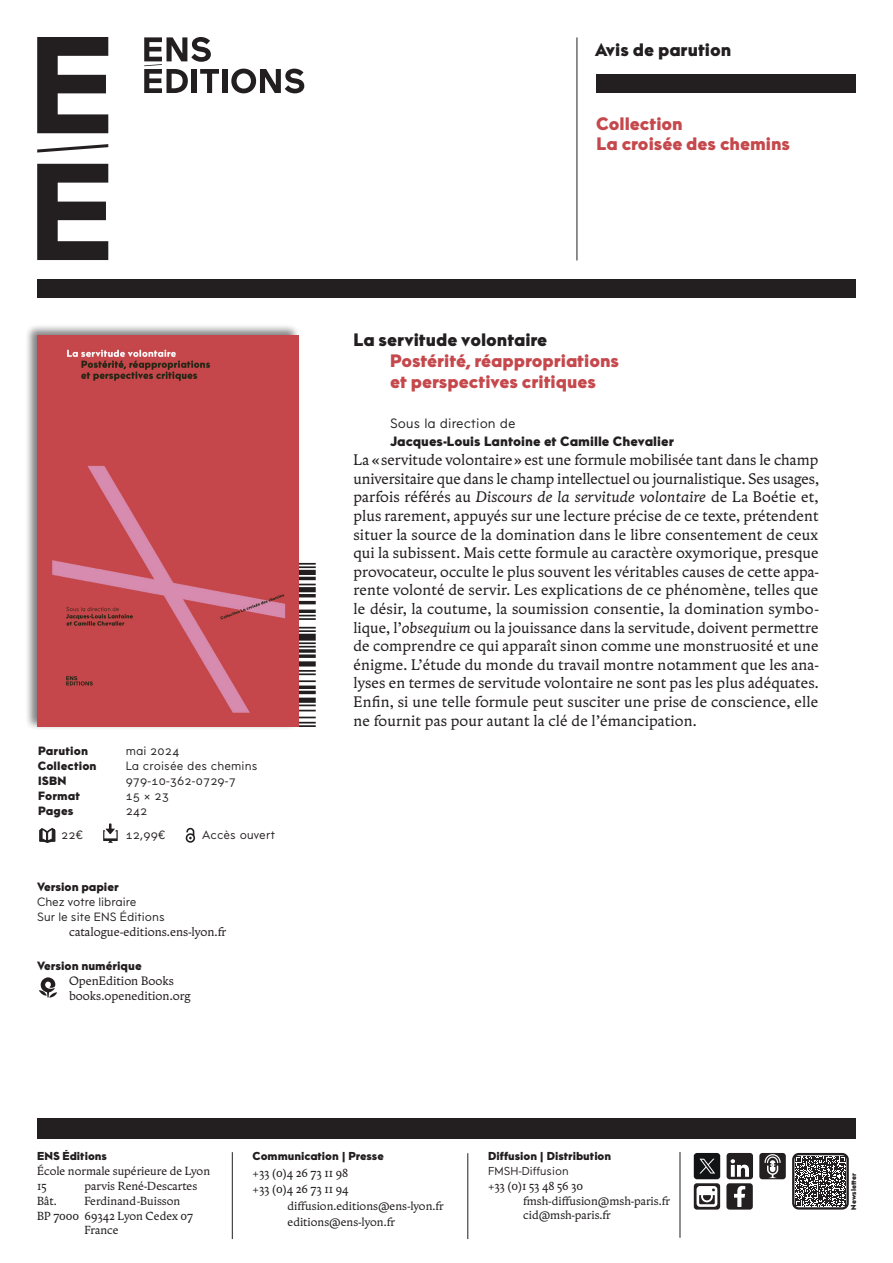
<style>
.page{position:relative;width:893px;height:1263px;background:#fff}
.page>*{position:absolute;margin:0;border:0;box-sizing:border-box;transform-origin:0 0}
._002_Ouvrage_Ss_Titre{font:18px/21px "Maax ENS Black";color:#c5484c}
._001_Titre_collection{font:18px/19.5px "Maax ENS Black";color:#c5484c}
._002_Ouvrage_Titre{font:18px "Maax ENS Black";color:#231f20}
._001_Titre_Avis_de_parution{font:18px "Maax ENS Black";color:#231f20}
._002_Ouvrage_texte_paraSA{font:15px/18.6px "Zenith ENS400 os 20";letter-spacing:.01em;color:#231f20;text-align:justify}
._002_Ouvrage_Préface_de{font:13.5px "Maax ENS Black";letter-spacing:.005em;color:#231f20}
._002_Ouvrage_Préface_de-2{font:13.5px "Maax ENS";letter-spacing:.005em;color:#231f20}
.t1{font:12px/15px "Maax ENS";color:#231f20}
.t2{font:12px/15px "Zenith ENS400 os 20";color:#231f20}
.t3{font:12px "Maax ENS Black";color:#231f20}
.t4{font:11.55px/14.9px "Zenith ENS400 os 20";color:#231f20}
.t5{font:11.55px "Maax ENS Black";color:#231f20}
.t6{font:11.55px "Maax ENS";color:#231f20}
.t7{font:7.2px "Maax ENS Black";color:#231f20}
.s1{font-style:italic}
</style>
<div class="page">
<div style="left:222px;top:69px;width:6px;height:24px;background:#231f20"></div>
<svg style="left:231px;top:69px;width:73px;height:24px"></svg>
<svg style="left:144px;top:37px;width:75px;height:56px"></svg>
<svg style="left:37px;top:37px;width:71px;height:96px"></svg>
<svg style="left:37px;top:164px;width:71px;height:96px"></svg>
<svg style="left:37px;top:144px;width:71px;height:9px"></svg>
<div style="left:596px;top:75px;width:260px;height:18px;background:#231f20"></div>
<div style="left:37px;top:279px;width:819px;height:19px;background:#231f20"></div>
<hr style="left:577px;top:37px;width:1px;height:223px;background:#231f20">
<svg style="left:39px;top:977px;width:18px;height:20px"></svg>
<div style="left:37px;top:1119px;width:819px;height:20px;background:#231f20"></div>
<hr style="left:468px;top:1153px;width:1px;height:86px;background:#231f20">
<hr style="left:680px;top:1152px;width:1px;height:86px;background:#231f20">
<hr style="left:232px;top:1152px;width:1px;height:87px;background:#231f20">
<div style="left:727px;top:1153px;width:26px;height:26px;background:#231f20;border-radius:3px"></div>
<svg style="left:731px;top:1159px;width:18px;height:18px"></svg>
<div style="left:726px;top:1183px;width:27px;height:26px;background:#231f20;border-radius:3px"></div>
<svg style="left:734px;top:1186px;width:11px;height:21px"></svg>
<svg style="left:694px;top:1153px;width:26px;height:56px"></svg>
<svg style="left:795px;top:1156px;width:51px;height:50px"></svg>
<div style="left:792px;top:1153px;width:57px;height:56px;border:2px solid #231f20;border-radius:5px"></div>
<div style="left:759px;top:1153px;width:27px;height:26px;background:#231f20;border-radius:3px"></div>
<svg style="left:764px;top:1154px;width:17px;height:24px"></svg>
<svg style="left:300px;top:562px;width:16px;height:165px"></svg>
<svg style="left:39px;top:828px;width:17px;height:15px"></svg>
<svg style="left:103px;top:823px;width:15px;height:20px"></svg>
<svg style="left:185px;top:827px;width:10px;height:16px"></svg>
<div style="left:25px;top:324px;width:275px;height:406px;background:#231f20;opacity:.35"></div>
<img style="left:37px;top:336px;width:261px;height:391px">
<p class="_001_Titre_Avis_de_parution" style="left:595px;top:37px;width:138px">Avis de parution</p>
<p class="_001_Titre_collection" style="left:596px;top:115px;width:196px">Collection<br>La croisée des chemins</p>
<p class="t3" style="left:38px;top:742px;width:51px">Parution</p>
<p class="t1" style="left:126px;top:743px;width:55px">mai 2024</p>
<p class="t3" style="left:38px;top:757px;width:60px">Collection</p>
<p class="t1" style="left:126px;top:758px;width:133px">La croisée des chemins</p>
<p class="t3" style="left:38px;top:772px;width:30px">ISBN</p>
<p class="t1" style="left:126px;top:773px;width:112px">979-10-362-0729-7</p>
<p class="t3" style="left:38px;top:787px;width:43px">Format</p>
<p class="t1" style="left:126px;top:788px;width:45px">15 x 23</p>
<p class="t3" style="left:38px;top:802px;width:37px">Pages</p>
<p class="t1" style="left:126px;top:803px;width:23px">242</p>
<p class="t1" style="left:61px;top:827px;width:23px">22€</p>
<p class="t1" style="left:126px;top:827px;width:41px">12,99€</p>
<p class="t1" style="left:202px;top:827px;width:74px">Accès ouvert</p>
<p class="t3" style="left:37px;top:878px;width:83px">Version papier</p>
<p class="t1" style="left:37px;top:894px;width:129px">Chez votre libraire<br>Sur le site ENS Éditions</p>
<p class="t2" style="left:69px;top:924px;width:159px">catalogue-editions.ens-lyon.fr</p>
<p class="t3" style="left:37px;top:957px;width:106px">Version numérique</p>
<p class="t2" style="left:69px;top:973px;width:123px">OpenEdition Books books.openedition.org</p>
<p class="_002_Ouvrage_Titre" style="left:353px;top:327px;width:195px">La servitude volontaire</p>
<p class="_002_Ouvrage_Ss_Titre" style="left:390px;top:351px;width:231px">Postérité, réappropriations et perspectives critiques</p>
<p class="_002_Ouvrage_Préface_de-2" style="left:390px;top:414px;width:127px">Sous la direction de</p>
<p class="_002_Ouvrage_Préface_de" style="left:390px;top:432px;width:285px">Jacques-Louis Lantoine et Camille Chevalier</p>
<p class="_002_Ouvrage_texte_paraSA" style="left:353px;top:451px;width:467px">La « servitude volontaire » est une formule mobilisée tant dans le champ universitaire que dans le champ intellectuel ou journalistique. Ses usages, parfois référés au <span class="s1">Discours de la servitude volontaire</span> de La Boétie et, plus rarement, appuyés sur une lecture précise de ce texte, prétendent situer la source de la domination dans le libre consentement de ceux qui la subissent. Mais cette formule au caractère oxymorique, presque provocateur, occulte le plus souvent les véritables causes de cette appa&shy;rente volonté de servir. Les explications de ce phénomène, telles que le désir, la coutume, la soumission consentie, la domination symbo&shy;lique, l’<span class="s1">obsequium</span> ou la jouissance dans la servitude, doivent permettre de comprendre ce qui apparaît sinon comme une monstruosité et une énigme. L’étude du monde du travail montre notamment que les ana&shy;lyses en termes de servitude volontaire ne sont pas les plus adéquates.<br>Enfin, si une telle formule peut susciter une prise de conscience, elle ne fournit pas pour autant la clé de l’émancipation.</p>
<p class="t5" style="left:37px;top:1148px;width:71px">ENS Éditions</p>
<p class="t4" style="left:37px;top:1164px;width:174px">École normale supérieure de Lyon<br>15</p>
<p class="t4" style="left:85px;top:1178px;width:114px">parvis René-Descartes</p>
<p class="t4" style="left:37px;top:1193px;width:21px">Bât.</p>
<p class="t4" style="left:85px;top:1193px;width:97px">Ferdinand -Buisson</p>
<p class="t4" style="left:37px;top:1208px;width:157px">BP 7000 69342 Lyon Cedex 07</p>
<p class="t4" style="left:85px;top:1223px;width:35px">France</p>
<p class="t5" style="left:253px;top:1148px;width:133px">Communication | Presse</p>
<p class="t4" style="left:253px;top:1165px;width:97px">+33 (0)4 26 73 11 98</p>
<p class="t4" style="left:253px;top:1182px;width:97px">+33 (0)4 26 73 11 94</p>
<p class="t4" style="left:288px;top:1198px;width:158px">diffusion.editions@ens-lyon.fr</p>
<p class="t4" style="left:288px;top:1214px;width:109px">editions@ens-lyon.fr</p>
<p class="t5" style="left:488px;top:1148px;width:125px">Diffusion | Distribution</p>
<p class="t6" style="left:488px;top:1163px;width:82px">FMSH-Diffusion</p>
<p class="t4" style="left:523px;top:1178px;width:148px;text-indent:-35px">+33 (0)1 53 48 56 30 fmsh-diffusion@msh-paris.fr cid@msh-paris.fr</p>
<p class="t7" style="left:848px;top:1209px;width:38px;rotate:-90deg">Newsletter</p>
</div>
